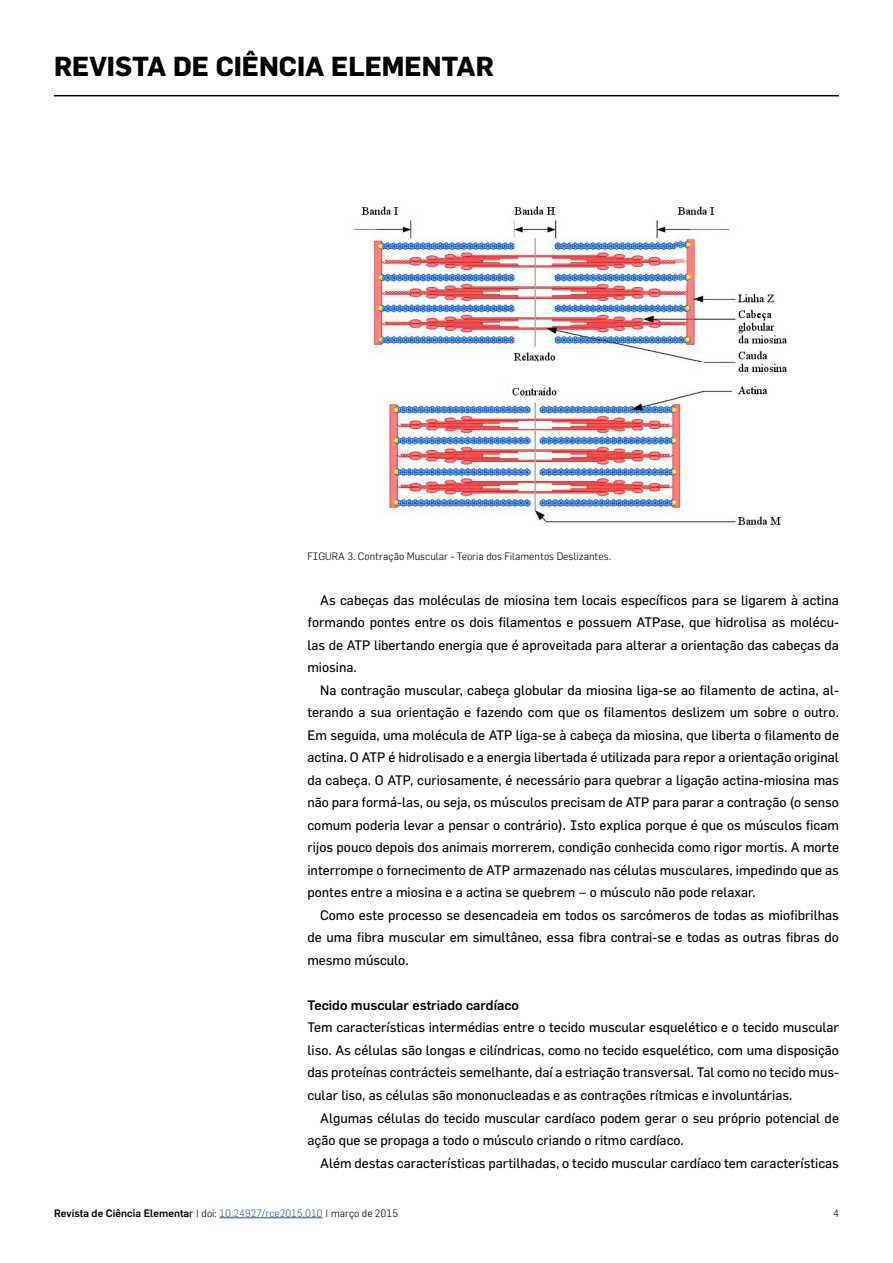
<style>
.page{position:relative;width:893px;height:1263px;background:#fff}
.page>*{position:absolute;margin:0;border:0;box-sizing:border-box;transform-origin:0 0}
.t1{font:700 27px "Flama";color:#000}
.t2{font:13.5px/22.5px "Flama";color:#000;text-align:justify}
.t3{font:500 13.5px "Flama";color:#000}
.t4{font:500 10.5px "Flama";color:#000}
.t5{font:300 10.5px "Flama";color:#000}
.s1{font-weight:400}
.s2{font-weight:300}
.s3{font-weight:300;color:#275b9b}
</style>
<div class="page">
<hr style="left:54px;top:95px;width:785px;height:1px;background:#000">
<hr style="left:219px;top:1217px;width:104px;height:1px;background:#275b9b">
<img style="left:353px;top:206px;width:434px;height:319px">
<h1 class="t1" style="left:54px;top:50px;width:441px">REVISTA DE CIÊNCIA ELEMENTAR</h1>
<p class="t5" style="left:307px;top:550px;width:305px">FIGURA 3. Contração Muscular - Teoria dos Filamentos Deslizantes.</p>
<p class="t2" style="left:307px;top:588px;width:533px;text-indent:13px">As cabeças das moléculas de miosina tem locais específicos para se ligarem à actina formando pontes entre os dois filamentos e possuem ATPase, que hidrolisa as molécu&shy;las de ATP libertando energia que é aproveitada para alterar a orientação das cabeças da miosina.</p>
<p class="t2" style="left:307px;top:678px;width:533px;text-indent:13px">Na contração muscular, cabeça globular da miosina liga-se ao filamento de actina, al&shy;terando a sua orientação e fazendo com que os filamentos deslizem um sobre o outro.<br>Em seguida, uma molécula de ATP liga-se à cabeça da miosina, que liberta o filamento de actina. O ATP é hidrolisado e a energia libertada é utilizada para repor a orientação original da cabeça. O ATP, curiosamente, é necessário para quebrar a ligação actina-miosina mas não para formá-las, ou seja, os músculos precisam de ATP para parar a contração (o senso comum poderia levar a pensar o contrário). Isto explica porque é que os músculos ficam rijos pouco depois dos animais morrerem, condição conhecida como rigor mortis. A morte interrompe o fornecimento de ATP armazenado nas células musculares, impedindo que as pontes entre a miosina e a actina se quebrem – o músculo não pode relaxar.</p>
<p class="t2" style="left:307px;top:903px;width:533px;text-indent:13px">Como este processo se desencadeia em todos os sarcómeros de todas as miofibrilhas de uma fibra muscular em simultâneo, essa fibra contrai-se e todas as outras fibras do mesmo músculo.</p>
<p class="t3" style="left:307px;top:997px;width:213px">Tecido muscular estriado cardíaco</p>
<p class="t2" style="left:307px;top:1016px;width:533px">Tem características intermédias entre o tecido muscular esquelético e o tecido muscular liso. As células são longas e cilíndricas, como no tecido esquelético, com uma disposição das proteínas contrácteis semelhante, daí a estriação transversal. Tal como no tecido mus&shy;cular liso, as células são mononucleadas e as contrações rítmicas e involuntárias.</p>
<p class="t2" style="left:307px;top:1106px;width:533px;text-indent:13px">Algumas células do tecido muscular cardíaco podem gerar o seu próprio potencial de ação que se propaga a todo o músculo criando o ritmo cardíaco.</p>
<p class="t2" style="left:320px;top:1151px;width:520px">Além destas características partilhadas, o tecido muscular cardíaco tem características</p>
<p class="t4" style="left:54px;top:1206px;width:346px">Revista de Ciência Elementa<span class="s1">r</span> <span class="s2">| doi:</span> <span class="s3">10.24927/rce2015.010</span> <span class="s2">| março de 2015</span></p>
<p class="t5" style="left:833px;top:1207px;width:7px">4</p>
</div>
